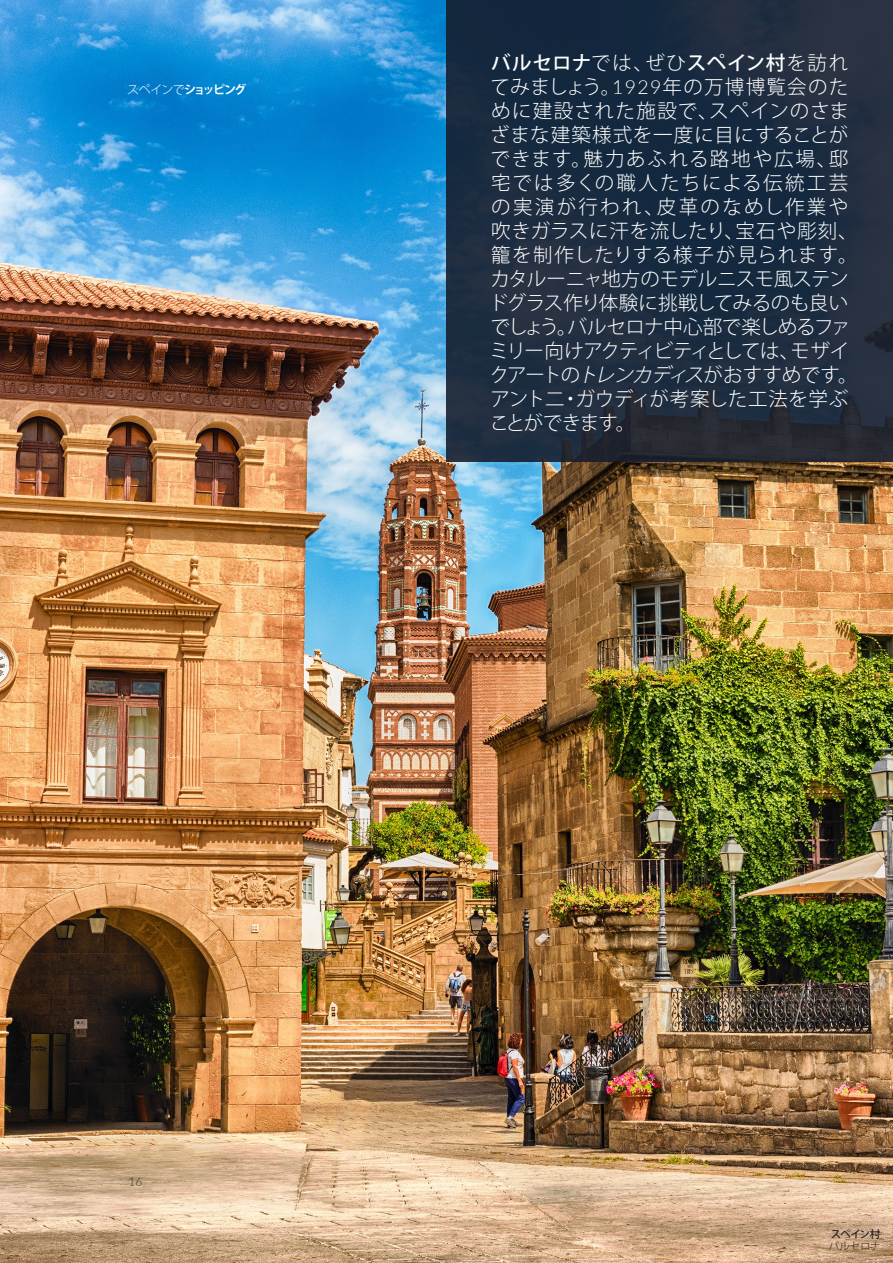
<style>
.page{position:relative;width:893px;height:1263px;background:#fff}
.page>*{position:absolute;margin:0;border:0;box-sizing:border-box;transform-origin:0 0}
.Body{font:300 19.5px/24px "Koz Go Pro";letter-spacing:.015em;color:#fff}
.t1{font:700 12px "Koz Go Pro";letter-spacing:-.14em;color:#fff}
.t2{font:300 12px "Lato";color:#353534}
.PIE_ARRIBA{font:500 10.5px "Koz Go Pro";letter-spacing:-.05em;color:#231f20}
.SUBPIE_ARRIBA{font:300 10.5px "Koz Go Pro";letter-spacing:-.02em;color:#231f20}
.s1{font-weight:300}
.s2{font-weight:500}
.s3{font-family:"Lato"}
.s4{font-style:italic}
</style>
<div class="page">
<img style="left:0;top:0;width:893px;height:1263px">
<svg style="left:446px;top:0;width:447px;height:461px;fill:#1d2c40"></svg>
<p class="t1" style="left:127px;top:82px;width:121px"><span class="s1">スペインで</span>ショッピング</p>
<p class="Body" style="left:489px;top:51px;width:370px"><span class="s2">バルセロナ</span>では、ぜひ<span class="s2">スペイン村</span>を訪れてみましょう。<span class="s3">1929</span>年の万博博覧会のために建設された施設で、スペインのさまざまな建築様式を一度に目にすることができます。魅力あふれる路地や広場、邸宅では多くの職人たちによる伝統工芸の実演が行われ、皮革のなめし作業や吹きガラスに汗を流したり、宝石や彫刻、籠を制作したりする様子が見られます。カタルーニャ地方のモデルニスモ風ステンドグラス作り体験に挑戦してみるのも良いでしょう。バルセロナ中心部で楽しめるファミリー向けアクティビティとしては、モザイクアートの<span class="s4">トレンカディス</span>がおすすめです。アント二・ガウディが考案した工法を学ぶことができます。</p>
<p class="t2" style="left:128px;top:1173px;width:15px">16</p>
<p class="PIE_ARRIBA" style="left:831px;top:1227px;width:51px">スペイン村</p>
<p class="SUBPIE_ARRIBA" style="left:829px;top:1239px;width:53px">バルセロナ</p>
</div>
